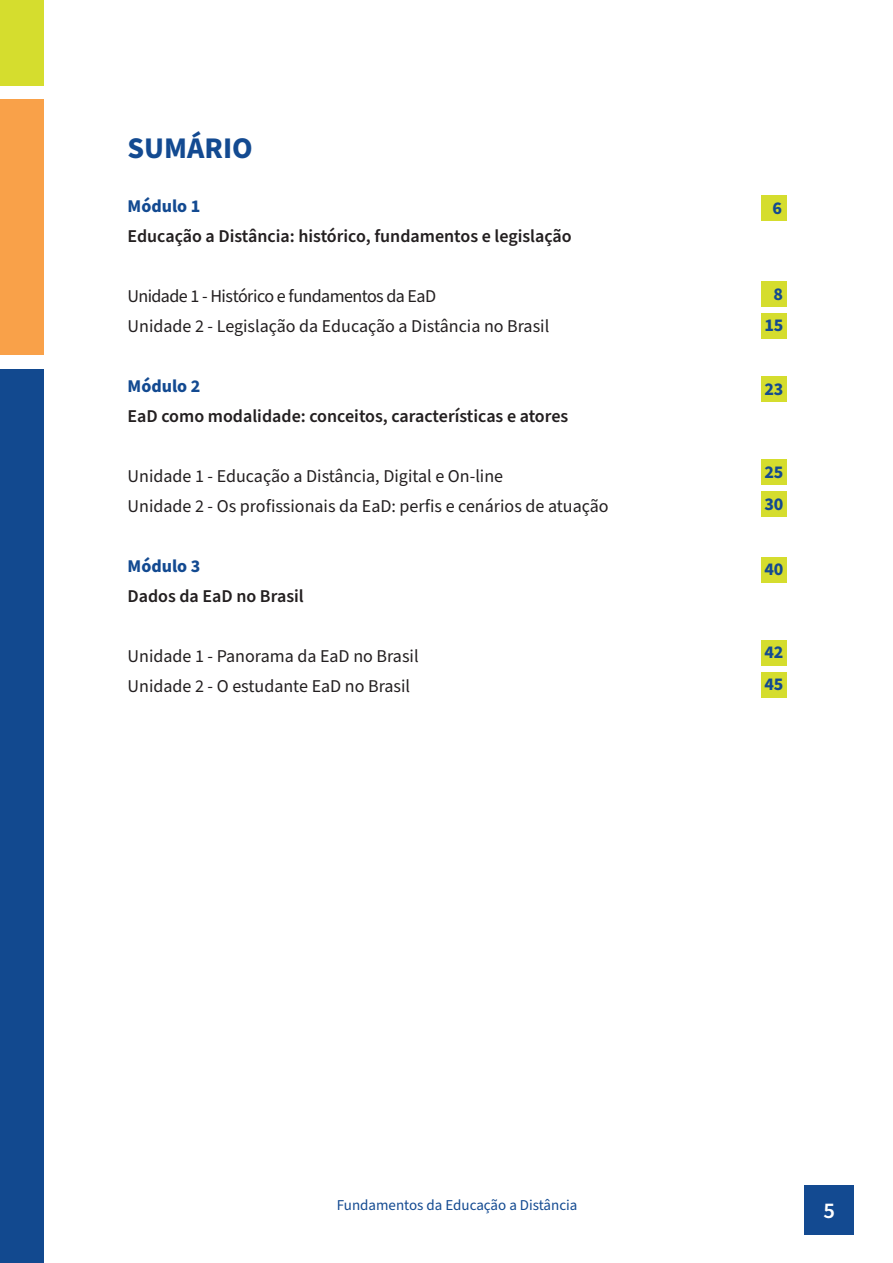
<style>
.page{position:relative;width:893px;height:1263px;background:#fff}
.page>*{position:absolute;margin:0;border:0;box-sizing:border-box;transform-origin:0 0}
.t1{font:700 30px "Source Sans Pro";color:#134a91}
.t2{font:600 22.5px "Source Sans Pro";color:#fff}
.t3{font:18px "Source Sans Pro";color:#231f20}
.t4{font:600 18px "Source Sans Pro";color:#231f20}
.t5{font:700 18px "Source Sans Pro";color:#134a91}
.t6{font:18px "Source Sans Pro";letter-spacing:-.035em;color:#231f20}
.t7{font:15px "Source Sans Pro";color:#134a91}
</style>
<div class="page">
<div style="left:804px;top:1185px;width:50px;height:49px;background:#134a91"></div>
<div style="left:761px;top:281px;width:26px;height:26px;background:#d5dd2e"></div>
<div style="left:761px;top:313px;width:26px;height:25px;background:#d5dd2e"></div>
<div style="left:761px;top:459px;width:26px;height:26px;background:#d5dd2e"></div>
<div style="left:761px;top:491px;width:26px;height:26px;background:#d5dd2e"></div>
<div style="left:761px;top:640px;width:26px;height:25px;background:#d5dd2e"></div>
<div style="left:761px;top:672px;width:26px;height:25px;background:#d5dd2e"></div>
<div style="left:761px;top:195px;width:26px;height:26px;background:#d5dd2e"></div>
<div style="left:761px;top:376px;width:26px;height:26px;background:#d5dd2e"></div>
<div style="left:761px;top:557px;width:26px;height:25px;background:#d5dd2e"></div>
<div style="left:0;top:0;width:44px;height:85px;background:#d5dd2e"></div>
<div style="left:0;top:100px;width:44px;height:255px;background:#f9a149"></div>
<div style="left:0;top:369px;width:44px;height:894px;background:#12498f"></div>
<p class="t1" style="left:128px;top:128px;width:127px">SUMÁRIO</p>
<p class="t5" style="left:128px;top:194px;width:74px">Módulo 1</p>
<p class="t4" style="left:128px;top:224px;width:446px">Educação a Distância: histórico, fundamentos e legislação</p>
<p class="t6" style="left:128px;top:284px;width:310px">Unidade 1 - Histórico e fundamentos da EaD</p>
<p class="t3" style="left:128px;top:314px;width:423px">Unidade 2 - Legislação da Educação a Distância no Brasil</p>
<p class="t5" style="left:128px;top:374px;width:74px">Módulo 2</p>
<p class="t4" style="left:128px;top:404px;width:442px">EaD como modalidade: conceitos, características e atores</p>
<p class="t3" style="left:128px;top:464px;width:377px">Unidade 1 - Educação a Distância, Digital e On-line</p>
<p class="t3" style="left:128px;top:494px;width:483px">Unidade 2 - Os profissionais da EaD: perfis e cenários de atuação</p>
<p class="t5" style="left:128px;top:554px;width:74px">Módulo 3</p>
<p class="t4" style="left:128px;top:584px;width:178px">Dados da EaD no Brasil</p>
<p class="t3" style="left:128px;top:644px;width:293px">Unidade 1 - Panorama da EaD no Brasil</p>
<p class="t3" style="left:128px;top:674px;width:284px">Unidade 2 - O estudante EaD no Brasil</p>
<p class="t5" style="left:772px;top:196px;width:11px">6</p>
<p class="t5" style="left:773px;top:281px;width:11px">8</p>
<p class="t5" style="left:764px;top:313px;width:21px">15</p>
<p class="t5" style="left:764px;top:376px;width:21px">23</p>
<p class="t5" style="left:764px;top:459px;width:21px">25</p>
<p class="t5" style="left:764px;top:491px;width:21px">30</p>
<p class="t5" style="left:764px;top:557px;width:21px">40</p>
<p class="t5" style="left:764px;top:640px;width:21px">42</p>
<p class="t5" style="left:764px;top:672px;width:21px">45</p>
<p class="t7" style="left:337px;top:1195px;width:242px">Fundamentos da Educação a Distância</p>
<p class="t2" style="left:823px;top:1195px;width:13px">5</p>
</div>
